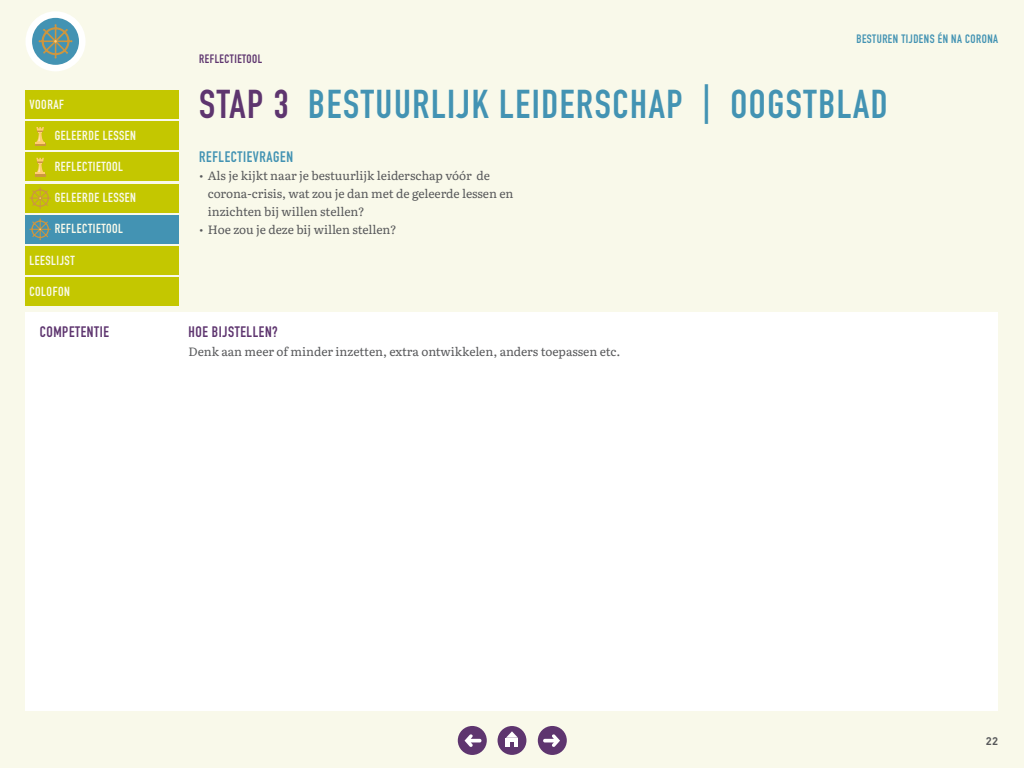
<style>
.page{position:relative;width:1024px;height:768px;background:#f9f9ea}
.page>*{position:absolute;margin:0;border:0;box-sizing:border-box;transform-origin:0 0}
.t1{font:700 39.7px "DIN Condensed";letter-spacing:.04em;color:#4393b3}
.t2{font:700 15px "DIN Condensed";letter-spacing:.04em;color:#5e356f}
.t3{font:700 15px "DIN Condensed";letter-spacing:.04em;color:#4393b3}
.t4{font:700 13px "DIN Condensed";letter-spacing:.04em;color:#f9f9ea}
.t5{font:12px/18px "Literata";letter-spacing:-.005em;color:#58595b}
.t6{font:700 12px "DIN Condensed";letter-spacing:.04em;color:#4393b3}
.t7{font:700 12px "DIN Condensed";letter-spacing:.04em;color:#5e356f}
.t8{font:700 11px "DINOT";color:#58595b}
.s1{color:#5e356f}
</style>
<div class="page">
<div style="left:538px;top:726px;width:29px;height:29px;background:#5e356f;border-radius:50%"></div>
<svg style="left:543px;top:734px;width:17px;height:13px"></svg>
<div style="left:458px;top:726px;width:29px;height:29px;background:#5e356f;border-radius:50%"></div>
<svg style="left:465px;top:734px;width:16px;height:13px"></svg>
<div style="left:498px;top:726px;width:28px;height:29px;background:#5e356f;border-radius:50%"></div>
<svg style="left:506px;top:731px;width:12px;height:16px"></svg>
<div style="left:26px;top:313px;width:972px;height:398px;background:#fff"></div>
<div style="left:26px;top:11px;width:60px;height:60px;background:#fff;border-radius:50%"></div>
<div style="left:32px;top:18px;width:47px;height:47px;background:#4393b3;border-radius:50%"></div>
<svg style="left:39px;top:24px;width:33px;height:35px"></svg>
<div style="left:26px;top:153px;width:153px;height:28px;background:#c4c700"></div>
<div style="left:26px;top:121px;width:153px;height:29px;background:#c4c700"></div>
<div style="left:26px;top:90px;width:153px;height:29px;background:#c4c700"></div>
<div style="left:26px;top:184px;width:153px;height:29px;background:#c4c700"></div>
<div style="left:26px;top:215px;width:153px;height:29px;background:#4393b3"></div>
<div style="left:26px;top:246px;width:153px;height:29px;background:#c4c700"></div>
<div style="left:26px;top:277px;width:153px;height:29px;background:#c4c700"></div>
<svg style="left:29px;top:218px;width:22px;height:22px"></svg>
<svg style="left:29px;top:187px;width:22px;height:22px"></svg>
<svg style="left:35px;top:158px;width:10px;height:18px"></svg>
<svg style="left:35px;top:127px;width:10px;height:18px"></svg>
<p class="t4" style="left:29px;top:95px;width:36px">VOORAF</p>
<p class="t4" style="left:55px;top:127px;width:83px">GELEERDE LESSEN</p>
<p class="t4" style="left:55px;top:158px;width:70px">REFLECTIETOOL</p>
<p class="t4" style="left:55px;top:189px;width:83px">GELEERDE LESSEN</p>
<p class="t4" style="left:55px;top:220px;width:70px">REFLECTIETOOL</p>
<p class="t4" style="left:29px;top:251px;width:47px">LEESLIJST</p>
<p class="t4" style="left:29px;top:282px;width:42px">COLOFON</p>
<p class="t7" style="left:199px;top:51px;width:65px">REFLECTIETOOL</p>
<p class="t6" style="left:856px;top:30px;width:143px">BESTUREN TIJDENS ÉN NA CORONA</p>
<p class="t1" style="left:199px;top:78px;width:690px"><span class="s1">STAP 3</span> BESTUURLIJK LEIDERSCHAP | OOGSTBLAD</p>
<p class="t3" style="left:199px;top:147px;width:95px">REFLECTIEVRAGEN</p>
<p class="t5" style="left:208px;top:166px;width:307px;text-indent:-9px">• Als je kijkt naar je bestuurlijk leiderschap vóór de corona-crisis, wat zou je dan met de geleerde lessen en inzichten bij willen stellen?</p>
<p class="t5" style="left:199px;top:220px;width:199px">• Hoe zou je deze bij willen stellen?</p>
<p class="t2" style="left:40px;top:321px;width:71px">COMPETENTIE</p>
<p class="t2" style="left:188px;top:321px;width:91px">HOE BIJSTELLEN?</p>
<p class="t5" style="left:188px;top:342px;width:434px">Denk aan meer of minder inzetten, extra ontwikkelen, anders toepassen etc.</p>
<p class="t8" style="left:986px;top:734px;width:14px">22</p>
</div>
